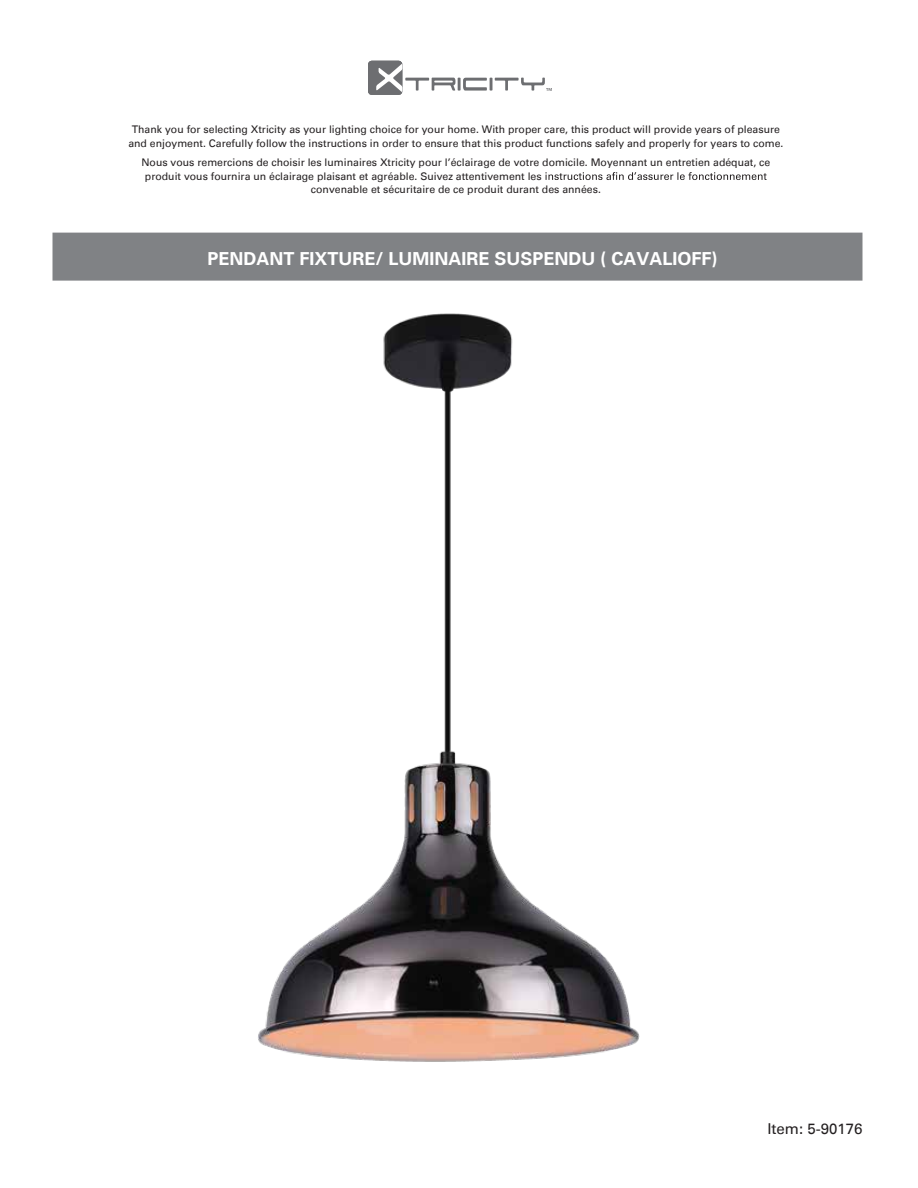
<style>
.page{position:relative;width:918px;height:1188px;background:#fff}
.page>*{position:absolute;margin:0;border:0;box-sizing:border-box;transform-origin:0 0}
.t1{font:700 18px "Univers LT";color:#fff}
.t2{font:15px "Univers";color:#231f20}
.t3{font:10.5px/13.5px "Univers";color:#231f20;text-align:center}
</style>
<div class="page">
<svg style="left:545px;top:172px;width:222px;height:8px"></svg>
<div style="left:368px;top:61px;width:34px;height:34px;background:#6d6e71;border-radius:4px"></div>
<svg style="left:368px;top:61px;width:184px;height:33px"></svg>
<div style="left:52px;top:233px;width:810px;height:48px;background:#808285"></div>
<img style="left:202px;top:280px;width:494px;height:782px">
<p class="t3" style="left:128px;top:123px;width:657px">Thank you for selecting Xtricity as your lighting choice for your home. With proper care, this product will provide years of pleasure and enjoyment. Carefully follow the instructions in order to ensure that this product functions safely and properly for years to come.</p>
<p class="t3" style="left:141px;top:156px;width:630px">Nous vous remercions de choisir les luminaires Xtricity pour l’éclairage de votre domicile. Moyennant un entretien adéquat, ce</p>
<p class="t3" style="left:145px;top:169px;width:398px">produit vous fournira un éclairage plaisant et agréable. Suivez attentivement les</p>
<p class="t3" style="left:311px;top:183px;width:291px">convenable et sécuritaire de ce produit durant des années.</p>
<h1 class="t1" style="left:207px;top:248px;width:512px">PENDANT FIXTURE/ LUMINAIRE SUSPENDU ( CAVALIOFF)</h1>
<h2 class="t2" style="left:767px;top:1119px;width:97px">Item: 5-90176</h2>
</div>
